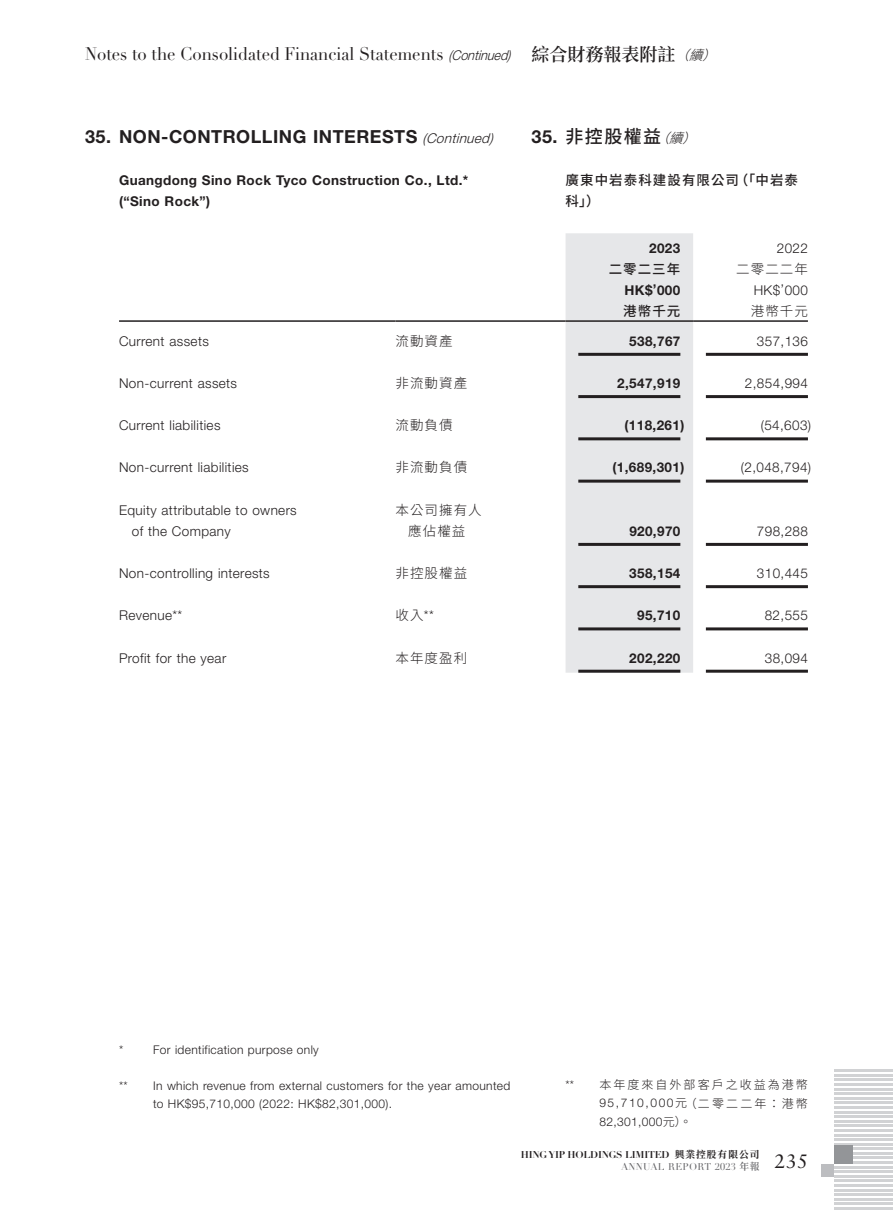
<style>
.page{position:relative;width:893px;height:1212px;background:#fff}
.page>*{position:absolute;margin:0;border:0;box-sizing:border-box;transform-origin:0 0}
.t1{font:19.5px "Sabon LT Std";color:#231f20}
.t2{font:18px "Didot LT Std";color:#231f20;scale:.93 1}
.Heading_1{font:700 18px "Helvetica Neue LT Std";letter-spacing:.03em;color:#231f20}
.C_Heading_1{font:500 18px "Source Han Sans TC";letter-spacing:.08em;color:#231f20}
.Body_Text{font:300 13.5px/21px "Helvetica Neue LT Std";letter-spacing:.03em;color:#231f20}
.Body_Text-2{font:700 13.5px "Helvetica Neue LT Std";letter-spacing:.03em;color:#231f20}
.Heading_2{font:700 13.5px/21px "Helvetica Neue LT Std";letter-spacing:.03em;color:#231f20}
.Body_Text-3{font:300 13.5px/21px "Source Han Sans TC";letter-spacing:.08em;color:#231f20;text-align:center}
.C_Heading_2{font:500 13.5px/21px "Source Han Sans TC";letter-spacing:.08em;color:#231f20}
.Body_Text-4{font:500 13.5px "Source Han Sans TC";letter-spacing:.08em;color:#231f20}
.Notes{font:300 12px/18px "Helvetica Neue LT Std";letter-spacing:.03em;color:#231f20}
.C_Notes{font:300 12px/18px "Source Han Sans TC";letter-spacing:.17em;color:#231f20;text-align:justify}
.C_Notes-2{font:300 12px "Helvetica Neue LT Std";color:#231f20}
.t3{font:700 9.75px/12px "Didot LT Std";letter-spacing:-.02em;color:#231f20;text-align:right}
.s1{font-family:"Helvetica Neue LT Std";font-weight:300;font-style:italic;font-size:13.5px}
.s2{font-family:"Source Han Serif TC";font-weight:600}
.s3{font-family:"Source Han Sans TC";font-weight:300;font-style:italic;font-size:13.5px}
.s4{font-weight:300;font-style:italic;font-size:13.5px}
.s5{font-family:"Helvetica Neue LT Std";font-weight:700}
.s6{font-family:"Helvetica Neue LT Std"}
.s7{font-family:"Source Han Serif TC"}
.s8{font-weight:400;color:#636366}
.s9{font-family:"Source Han Serif TC";font-weight:600;color:#636366}
</style>
<div class="page">
<hr style="left:834px;top:1069px;width:59px;height:3px;background:#d1d2d4">
<hr style="left:834px;top:1074px;width:59px;height:2px;background:#d1d2d4">
<hr style="left:834px;top:1079px;width:59px;height:2px;background:#d1d2d4">
<hr style="left:834px;top:1083px;width:59px;height:2px;background:#d1d2d4">
<hr style="left:834px;top:1088px;width:59px;height:2px;background:#d1d2d4">
<hr style="left:834px;top:1092px;width:59px;height:3px;background:#d1d2d4">
<hr style="left:834px;top:1097px;width:59px;height:2px;background:#d1d2d4">
<hr style="left:834px;top:1102px;width:59px;height:2px;background:#d1d2d4">
<hr style="left:834px;top:1106px;width:59px;height:2px;background:#d1d2d4">
<hr style="left:834px;top:1111px;width:59px;height:2px;background:#d1d2d4">
<hr style="left:834px;top:1115px;width:59px;height:3px;background:#d1d2d4">
<hr style="left:834px;top:1120px;width:59px;height:2px;background:#d1d2d4">
<hr style="left:834px;top:1125px;width:59px;height:2px;background:#d1d2d4">
<hr style="left:834px;top:1129px;width:59px;height:2px;background:#d1d2d4">
<hr style="left:834px;top:1134px;width:59px;height:2px;background:#d1d2d4">
<hr style="left:834px;top:1138px;width:59px;height:3px;background:#d1d2d4">
<hr style="left:834px;top:1143px;width:59px;height:2px;background:#d1d2d4">
<hr style="left:834px;top:1147px;width:59px;height:3px;background:#d1d2d4">
<hr style="left:834px;top:1152px;width:59px;height:2px;background:#d1d2d4">
<hr style="left:834px;top:1157px;width:59px;height:2px;background:#d1d2d4">
<hr style="left:834px;top:1161px;width:59px;height:3px;background:#d1d2d4">
<hr style="left:834px;top:1166px;width:59px;height:2px;background:#d1d2d4">
<hr style="left:834px;top:1170px;width:59px;height:3px;background:#d1d2d4">
<hr style="left:834px;top:1175px;width:59px;height:2px;background:#d1d2d4">
<hr style="left:834px;top:1180px;width:59px;height:2px;background:#d1d2d4">
<hr style="left:834px;top:1184px;width:59px;height:3px;background:#d1d2d4">
<hr style="left:834px;top:1189px;width:59px;height:2px;background:#d1d2d4">
<hr style="left:834px;top:1193px;width:59px;height:3px;background:#d1d2d4">
<hr style="left:834px;top:1198px;width:59px;height:2px;background:#d1d2d4">
<hr style="left:834px;top:1203px;width:59px;height:2px;background:#d1d2d4">
<hr style="left:834px;top:1207px;width:59px;height:3px;background:#d1d2d4">
<div style="left:834px;top:1145px;width:19px;height:19px;background:#939598"></div>
<div style="left:822px;top:1164px;width:12px;height:12px;background:#bcbdc0"></div>
<div style="left:566px;top:233px;width:127px;height:440px;background:#e6e7e9"></div>
<hr style="left:119px;top:320px;width:276px;height:2px;background:#231f20">
<hr style="left:395px;top:320px;width:171px;height:2px;background:#231f20">
<hr style="left:566px;top:320px;width:127px;height:2px;background:#231f20">
<hr style="left:693px;top:320px;width:115px;height:2px;background:#231f20">
<hr style="left:578px;top:353px;width:102px;height:3px;background:#231f20">
<hr style="left:706px;top:353px;width:102px;height:3px;background:#231f20">
<hr style="left:578px;top:395px;width:102px;height:3px;background:#231f20">
<hr style="left:706px;top:395px;width:102px;height:3px;background:#231f20">
<hr style="left:578px;top:437px;width:102px;height:3px;background:#231f20">
<hr style="left:706px;top:437px;width:102px;height:3px;background:#231f20">
<hr style="left:578px;top:480px;width:102px;height:3px;background:#231f20">
<hr style="left:706px;top:480px;width:102px;height:3px;background:#231f20">
<hr style="left:578px;top:543px;width:102px;height:3px;background:#231f20">
<hr style="left:706px;top:543px;width:102px;height:3px;background:#231f20">
<hr style="left:578px;top:585px;width:102px;height:3px;background:#231f20">
<hr style="left:706px;top:585px;width:102px;height:3px;background:#231f20">
<hr style="left:578px;top:627px;width:102px;height:3px;background:#231f20">
<hr style="left:706px;top:627px;width:102px;height:3px;background:#231f20">
<hr style="left:578px;top:670px;width:102px;height:3px;background:#231f20">
<hr style="left:706px;top:670px;width:102px;height:3px;background:#231f20">
<h2 class="t2" style="left:85px;top:44px;width:691px">Notes to the Consolidated Financial Statements <span class="s1">(Continued)</span> <span class="s2">綜合財務報表附註</span><span class="s3">（續）</span></h2>
<p class="Heading_1" style="left:85px;top:126px;width:410px">35. NON-CONTROLLING INTERESTS <span class="s4">(Continued)</span></p>
<p class="Heading_2" style="left:119px;top:170px;width:351px">Guangdong Sino Rock Tyco Construction Co., Ltd.* (“Sino Rock”)</p>
<p class="C_Heading_1" style="left:531px;top:127px;width:176px"><span class="s5">35.</span> 非控股權益<span class="s4">（續）</span></p>
<p class="C_Heading_2" style="left:566px;top:170px;width:234px">廣東中岩泰科建設有限公司（「中岩泰科」）</p>
<p class="Body_Text-2" style="left:649px;top:239px;width:33px">2023</p>
<p class="Body_Text" style="left:777px;top:237px;width:33px">2022</p>
<p class="Body_Text-4" style="left:609px;top:261px;width:73px">二零二三年</p>
<p class="Body_Text-3" style="left:736px;top:258px;width:73px">二零二二年</p>
<p class="Body_Text-2" style="left:625px;top:282px;width:57px">HK$’000</p>
<p class="Body_Text" style="left:754px;top:279px;width:56px">HK$’000</p>
<p class="Body_Text-4" style="left:623px;top:303px;width:59px">港幣千元</p>
<p class="Body_Text-3" style="left:751px;top:301px;width:59px">港幣千元</p>
<p class="Body_Text" style="left:119px;top:330px;width:91px">Current assets</p>
<p class="Body_Text-3" style="left:395px;top:330px;width:59px">流動資產</p>
<p class="Body_Text-2" style="left:629px;top:332px;width:53px">538,767</p>
<p class="Body_Text" style="left:757px;top:330px;width:53px">357,136</p>
<p class="Body_Text" style="left:119px;top:372px;width:120px">Non-current assets</p>
<p class="Body_Text-3" style="left:395px;top:373px;width:73px">非流動資產</p>
<p class="Body_Text-2" style="left:617px;top:375px;width:65px">2,547,919</p>
<p class="Body_Text" style="left:745px;top:372px;width:65px">2,854,994</p>
<p class="Body_Text" style="left:119px;top:415px;width:103px">Current liabilities</p>
<p class="Body_Text-3" style="left:395px;top:415px;width:59px">流動負債</p>
<p class="Body_Text-2" style="left:625px;top:417px;width:61px">(118,261)</p>
<p class="Body_Text" style="left:761px;top:415px;width:52px">(54,603)</p>
<p class="Body_Text" style="left:119px;top:457px;width:131px">Non-current liabilities</p>
<p class="Body_Text-3" style="left:395px;top:457px;width:73px">非流動負債</p>
<p class="Body_Text-2" style="left:613px;top:459px;width:73px">(1,689,301)</p>
<p class="Body_Text" style="left:741px;top:457px;width:72px">(2,048,794)</p>
<p class="Body_Text" style="left:132px;top:499px;width:166px;text-indent:-13px">Equity attributable to owners of the Company</p>
<p class="Body_Text-3" style="left:395px;top:500px;width:88px">本公司擁有人應佔權益</p>
<p class="Body_Text-2" style="left:629px;top:523px;width:53px">920,970</p>
<p class="Body_Text" style="left:757px;top:520px;width:53px">798,288</p>
<p class="Body_Text" style="left:119px;top:562px;width:152px">Non-controlling interests</p>
<p class="Body_Text-3" style="left:395px;top:563px;width:73px">非控股權益</p>
<p class="Body_Text-2" style="left:629px;top:565px;width:53px">358,154</p>
<p class="Body_Text" style="left:757px;top:562px;width:53px">310,445</p>
<p class="Body_Text" style="left:119px;top:605px;width:65px">Revenue**</p>
<p class="Body_Text-3" style="left:395px;top:605px;width:40px">收入<span class="s6">**</span></p>
<p class="Body_Text-2" style="left:637px;top:607px;width:45px">95,710</p>
<p class="Body_Text" style="left:765px;top:605px;width:45px">82,555</p>
<p class="Body_Text" style="left:119px;top:647px;width:109px">Profit for the year</p>
<p class="Body_Text-3" style="left:395px;top:647px;width:73px">本年度盈利</p>
<p class="Body_Text-2" style="left:629px;top:649px;width:53px">202,220</p>
<p class="Body_Text" style="left:765px;top:647px;width:45px">38,094</p>
<p class="Notes" style="left:119px;top:1040px;width:6px">*</p>
<p class="Notes" style="left:153px;top:1040px;width:167px">For identification purpose only</p>
<p class="Notes" style="left:119px;top:1076px;width:10px">**</p>
<p class="Notes" style="left:153px;top:1076px;width:359px">In which revenue from external customers for the year amounted to HK$95,710,000 (2022: HK$82,301,000).</p>
<p class="C_Notes-2" style="left:565px;top:1078px;width:10px">**</p>
<p class="C_Notes" style="left:599px;top:1076px;width:210px">本年度來自外部客戶之收益為港幣<span class="s6">95,710,000</span>元（二零二二年：港幣<span class="s6">82,301,000</span>元）。</p>
<p class="t3" style="left:521px;top:1149px;width:240px">HING YIP HOLDINGS LIMITED <span class="s7">興業控股有限公司<br></span><span class="s8">ANNUAL REPORT 2023</span> <span class="s9">年報</span></p>
<h1 class="t1" style="left:774px;top:1150px;width:35px">235</h1>
</div>
